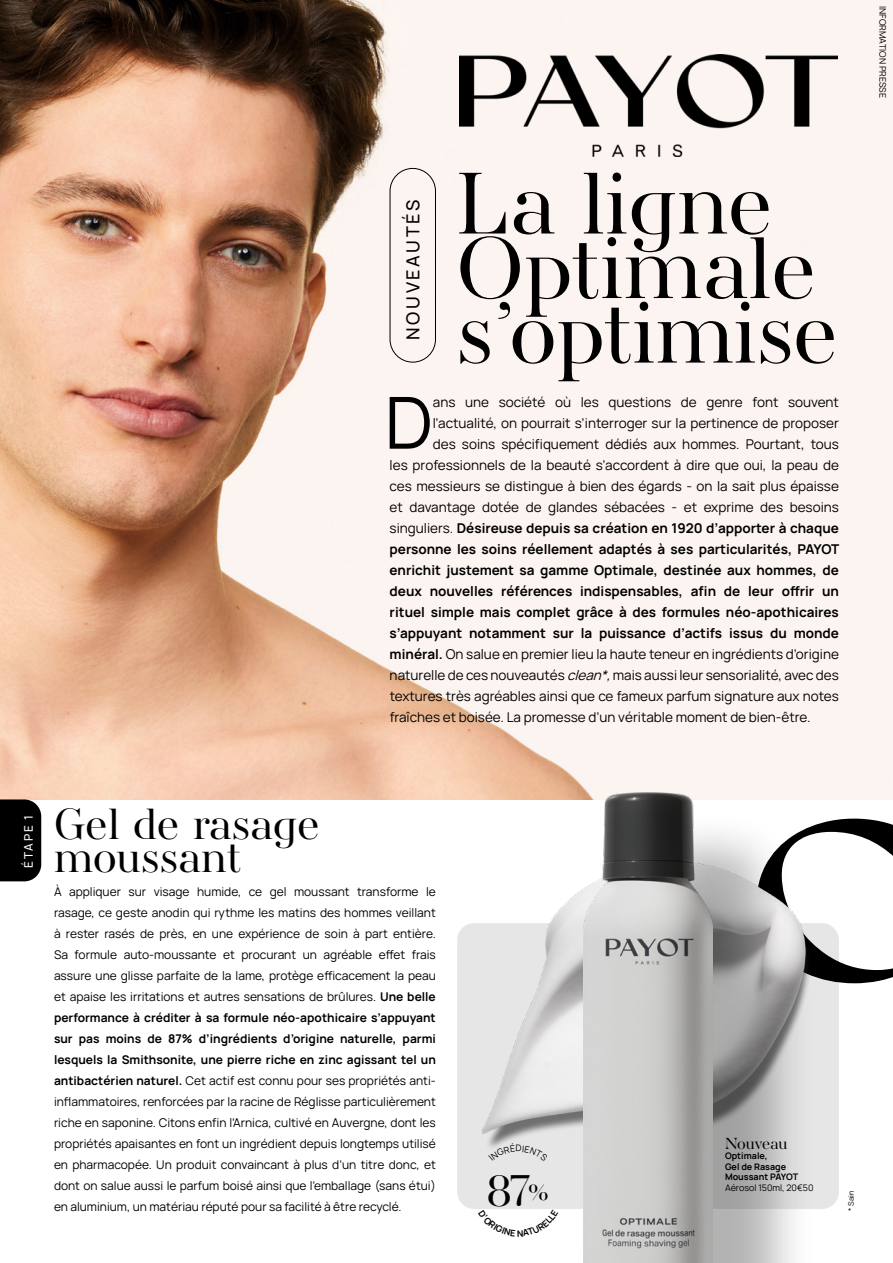
<style>
.page{position:relative;width:893px;height:1263px;background:#fff}
.page>*{position:absolute;margin:0;border:0;box-sizing:border-box;transform-origin:0 0}
.t1{font:90px/64.5px "AW Conqueror Std Didot";color:#000}
.t2{font:71.85px "Manrope";color:#000}
.t3{font:45px "AW Conqueror Std Didot";color:#000}
.t4{font:500 18px "Manrope";letter-spacing:.15em;color:#000}
.t5{font:16.5px "AW Conqueror Std Didot";letter-spacing:-.01em;color:#000}
.t6{font:13.5px "Manrope";color:#000}
.t7{font:700 13.5px "Manrope";color:#000}
.t8{font:12px/21px "Manrope";color:#000;text-align:justify}
.t9{font:500 11.85px "Manrope";letter-spacing:.15em;color:#fff}
.t10{font:9px "Manrope";color:#000}
.t11{font:700 9px/10.5px "Manrope";color:#000}
.t12{font:7.5px "Manrope";color:#000}
.s1{font-weight:400}
.s2{font-weight:700}
.s3{font-style:italic}
.s4{font-size:30px}
</style>
<div class="page">
<img style="left:0;top:0;width:893px;height:799px">
<div style="left:457px;top:923px;width:382px;height:286px;background:#e6e6e6;border-radius:17px"></div>
<div style="left:390px;top:168px;width:46px;height:194px;border:1px solid #000;border-radius:23px"></div>
<img style="left:459px;top:54px;width:378px;height:102px">
<svg style="left:816px;top:818px;width:77px;height:165px"></svg>
<div style="left:0;top:799px;width:41px;height:82px;background:#000"></div>
<img style="left:457px;top:838px;width:382px;height:305px">
<div style="left:601px;top:811px;width:215px;height:452px;background:#000;opacity:.3"></div>
<img style="left:583px;top:790px;width:130px;height:473px">
<svg style="left:488px;top:1143px;width:14px;height:4px"></svg>
<h3 class="t4" style="left:399px;top:340px;width:142px;rotate:-90deg">NOUVEAUTÉS</h3>
<h1 class="t1" style="left:456px;top:179px;width:384px">La ligne<br>Optimale s’optimise</h1>
<h2 class="t2" style="left:385px;top:368px;width:50px">D</h2>
<p class="t6" style="left:433px;top:392px;width:408px">ans une société où les questions de genre font souvent</p>
<p class="t6" style="left:433px;top:413px;width:408px">l’actualité, on pourrait s’interroger sur la pertinence de proposer</p>
<p class="t6" style="left:433px;top:434px;width:408px">des soins spécifiquement dédiés aux hommes. Pourtant, tous</p>
<p class="t6" style="left:390px;top:455px;width:451px">les professionnels de la beauté s’accordent à dire que oui, la peau de</p>
<p class="t6" style="left:390px;top:476px;width:451px">ces messieurs se distingue à bien des égards - on la sait plus épaisse</p>
<p class="t6" style="left:390px;top:497px;width:451px">et davantage dotée de glandes sébacées - et exprime des besoins</p>
<p class="t7" style="left:390px;top:516px;width:451px"><span class="s1">singuliers.</span> Désireuse depuis sa création en 1920 d’apporter à chaque</p>
<p class="t7" style="left:390px;top:537px;width:451px">personne les soins réellement adaptés à ses particularités, PAYOT</p>
<p class="t7" style="left:390px;top:558px;width:451px">enrichit justement sa gamme Optimale, destinée aux hommes, de</p>
<p class="t7" style="left:390px;top:579px;width:451px">deux nouvelles références indispensables, afin de leur offrir un</p>
<p class="t7" style="left:390px;top:600px;width:451px">rituel simple mais complet grâce à des formules néo-apothicaires</p>
<p class="t7" style="left:390px;top:621px;width:451px">s’appuyant notamment sur la puissance d’actifs issus du monde</p>
<p class="t6" style="left:390px;top:644px;width:451px"><span class="s2">minéral.</span> On salue en premier lieu la haute teneur en ingrédients d’origine</p>
<p class="t6" style="left:390px;top:665px;width:451px">naturelle de ces nouveautés <span class="s3">clean*,</span>mais aussi leur sensorialité, avec des</p>
<p class="t6" style="left:390px;top:686px;width:451px">textures très agréables ainsi que ce fameux parfum signature aux notes</p>
<p class="t6" style="left:390px;top:707px;width:422px">fraîches et boisée. La promesse d’un véritable moment de bien-être.</p>
<p class="t10" style="left:890px;top:6px;width:94px;rotate:90deg">INFORMATION PRESSE</p>
<p class="t9" style="left:19px;top:868px;width:55px;rotate:-90deg">ÉTAPE 1</p>
<h3 class="t3" style="left:54px;top:802px;width:268px">Gel de rasage</h3>
<h3 class="t3" style="left:54px;top:835px;width:189px">moussant</h3>
<p class="t8" style="left:54px;top:880px;width:383px">À appliquer sur visage humide, ce gel moussant transforme le rasage, ce geste anodin qui rythme les matins des hommes veillant à rester rasés de près, en une expérience de soin à part entière.<br>Sa formule auto-moussante et procurant un agréable effet frais assure une glisse parfaite de la lame, protège efficacement la peau et apaise les irritations et autres sensations de brûlures. <span class="s2">Une belle performance à créditer à sa formule néo-apothicaire s’appuyant sur pas moins de 87% d’ingrédients d’origine naturelle, parmi lesquels la Smithsonite, une pierre riche en zinc agissant tel un antibactérien naturel.</span> Cet actif est connu pour ses propriétés anti&shy;inflammatoires, renforcées par la racine de Réglisse particulièrement riche en saponine. Citons enfin l’Arnica, cultivé en Auvergne, dont les propriétés apaisantes en font un ingrédient depuis longtemps utilisé en pharmacopée. Un produit convaincant à plus d’un titre donc, et dont on salue aussi le parfum boisé ainsi que l’emballage (sans étui) en aluminium, un matériau réputé pour sa facilité à être recyclé.</p>
<h3 class="t3" style="left:486px;top:1166px;width:64px">87<span class="s4">%</span></h3>
<h3 class="t5" style="left:725px;top:1135px;width:64px">Nouveau</h3>
<p class="t11" style="left:725px;top:1150px;width:75px">Optimale,<br>Gel de Rasage<br>Moussant PAYOT</p>
<p class="t10" style="left:725px;top:1181px;width:90px">Aérosol 150ml, 20€50</p>
<p class="t12" style="left:845px;top:1210px;width:21px;rotate:-90deg">* Sain</p>
</div>
